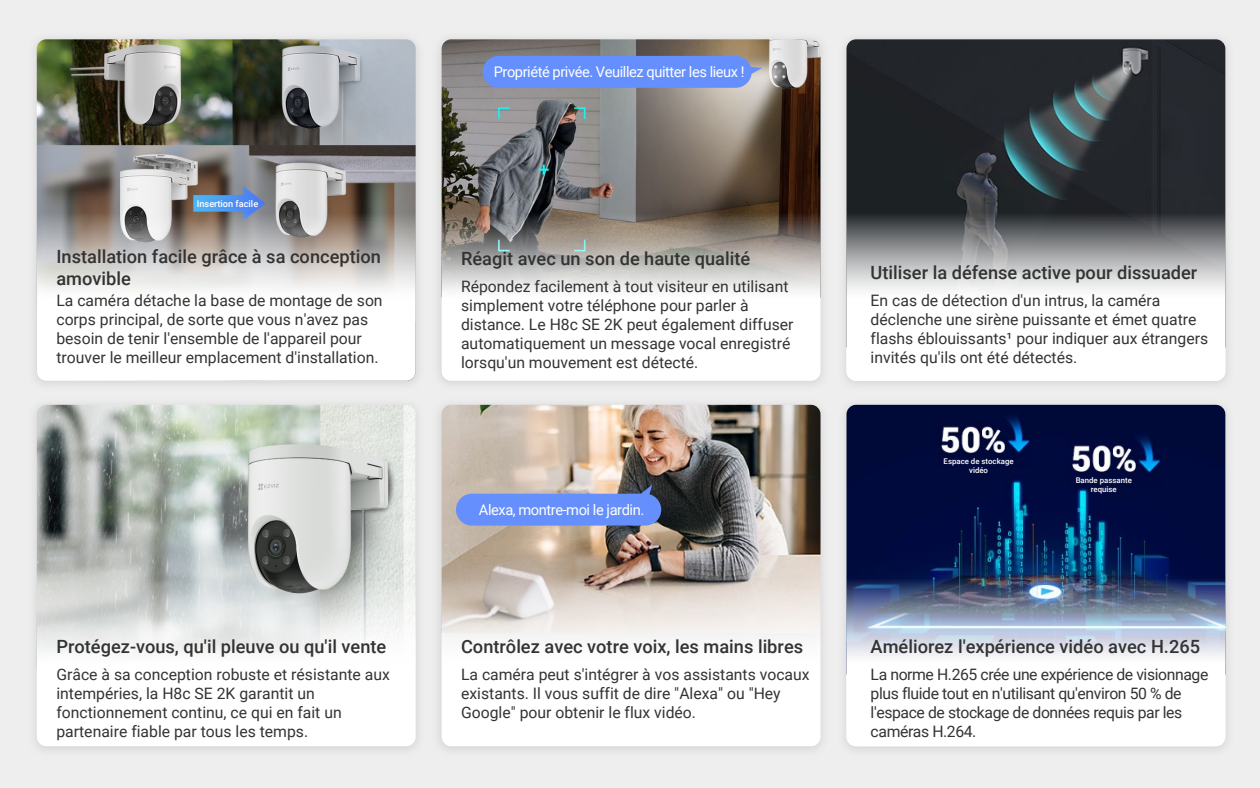
<style>
.page{position:relative;width:1260px;height:788px;background:#eee}
.page>*{position:absolute;margin:0;border:0;box-sizing:border-box;transform-origin:0 0}
.t1{font:500 18.2px/21.9px "Roboto";color:#333}
.t2{font:15.75px/18.9px "Roboto";color:#333}
.t3{font:15.75px/18.9px "Roboto";letter-spacing:-.025em;color:#333}
.t4{font:14.7px "Roboto";letter-spacing:-.03em;color:#fff}
.t5{font:500 9.19px "Roboto";color:#fff}
.t6{font:500 7.79px/9.4px "Roboto";color:#fff;text-align:center}
</style>
<div class="page">
<img style="left:37px;top:39px;width:379px;height:162px">
<svg style="left:37px;top:201px;width:379px;height:180px"></svg>
<img style="left:439px;top:44px;width:788px;height:340px">
<img style="left:442px;top:39px;width:379px;height:162px">
<svg style="left:442px;top:201px;width:379px;height:180px;background:#cfccc9"></svg>
<img style="left:846px;top:39px;width:379px;height:162px">
<svg style="left:846px;top:201px;width:379px;height:180px;background:#c3c4c5"></svg>
<img style="left:439px;top:404px;width:788px;height:346px">
<img style="left:442px;top:405px;width:379px;height:161px">
<svg style="left:442px;top:566px;width:379px;height:180px"></svg>
<div style="left:35px;top:404px;width:383px;height:346px;background:#e2e2e2"></div>
<img style="left:37px;top:405px;width:378px;height:161px">
<svg style="left:37px;top:566px;width:379px;height:180px"></svg>
<img style="left:846px;top:405px;width:379px;height:161px">
<img style="left:846px;top:566px;width:379px;height:180px">
<div style="left:456px;top:493px;width:205px;height:32px;background:#648ffc;border-radius:16px"></div>
<svg style="left:640px;top:484px;width:12px;height:12px"></svg>
<div style="left:483px;top:56px;width:269px;height:32px;background:#648ffc;border-radius:16px"></div>
<svg style="left:750px;top:66px;width:12px;height:11px"></svg>
<svg style="left:201px;top:199px;width:50px;height:10px"></svg>
<div style="left:941px;top:454px;width:90px;height:11px;background:#00093c"></div>
<div style="left:1071px;top:475px;width:89px;height:11px;background:#00093c"></div>
<p class="t4" style="left:494px;top:61px;width:253px">Propriété privée. Veuillez quitter les lieux !</p>
<p class="t5" style="left:197px;top:197px;width:63px">Insertion facile</p>
<p class="t1" style="left:56px;top:244px;width:326px">Installation facile grâce à sa conception amovible</p>
<p class="t2" style="left:56px;top:290px;width:328px">La caméra détache la base de montage de son corps principal, de sorte que vous n'avez pas besoin de tenir l'ensemble de l'appareil pour trouver le meilleur emplacement d'installation.</p>
<p class="t1" style="left:461px;top:247px;width:291px">Réagit avec un son de haute qualité</p>
<p class="t2" style="left:461px;top:277px;width:334px">Répondez facilement à tout visiteur en utilisant simplement votre téléphone pour parler à distance. Le H8c SE 2K peut également diffuser automatiquement un message vocal enregistré lorsqu'un mouvement est détecté.</p>
<p class="t1" style="left:871px;top:261px;width:328px">Utiliser la défense active pour dissuader</p>
<p class="t2" style="left:871px;top:290px;width:339px">En cas de détection d'un intrus, la caméra déclenche une sirène puissante et émet quatre flashs éblouissants¹ pour indiquer aux étrangers invités qu'ils ont été détectés.</p>
<p class="t6" style="left:944px;top:456px;width:72px">Espace de stockage vidéo</p>
<p class="t6" style="left:1076px;top:475px;width:58px">Bande passante requise</p>
<p class="t4" style="left:479px;top:499px;width:167px">Alexa, montre-moi le jardin.</p>
<p class="t1" style="left:56px;top:635px;width:331px">Protégez-vous, qu'il pleuve ou qu'il vente</p>
<p class="t1" style="left:461px;top:635px;width:344px">Contrôlez avec votre voix, les mains libres</p>
<p class="t1" style="left:871px;top:635px;width:331px">Améliorez l'expérience vidéo avec H.265</p>
<p class="t2" style="left:56px;top:664px;width:335px">Grâce à sa conception robuste et résistante aux intempéries, la H8c SE 2K garantit un fonctionnement continu, ce qui en fait un partenaire fiable par tous les temps.</p>
<p class="t2" style="left:461px;top:664px;width:350px">La caméra peut s'intégrer à vos assistants vocaux existants. Il vous suffit de dire "Alexa" ou "Hey<br>Google" pour obtenir le flux vidéo.</p>
<p class="t3" style="left:871px;top:664px;width:339px">La norme H.265 crée une expérience de visionnage plus fluide tout en n'utilisant qu'environ 50 % de l'espace de stockage de données requis par les caméras H.264.</p>
</div>
